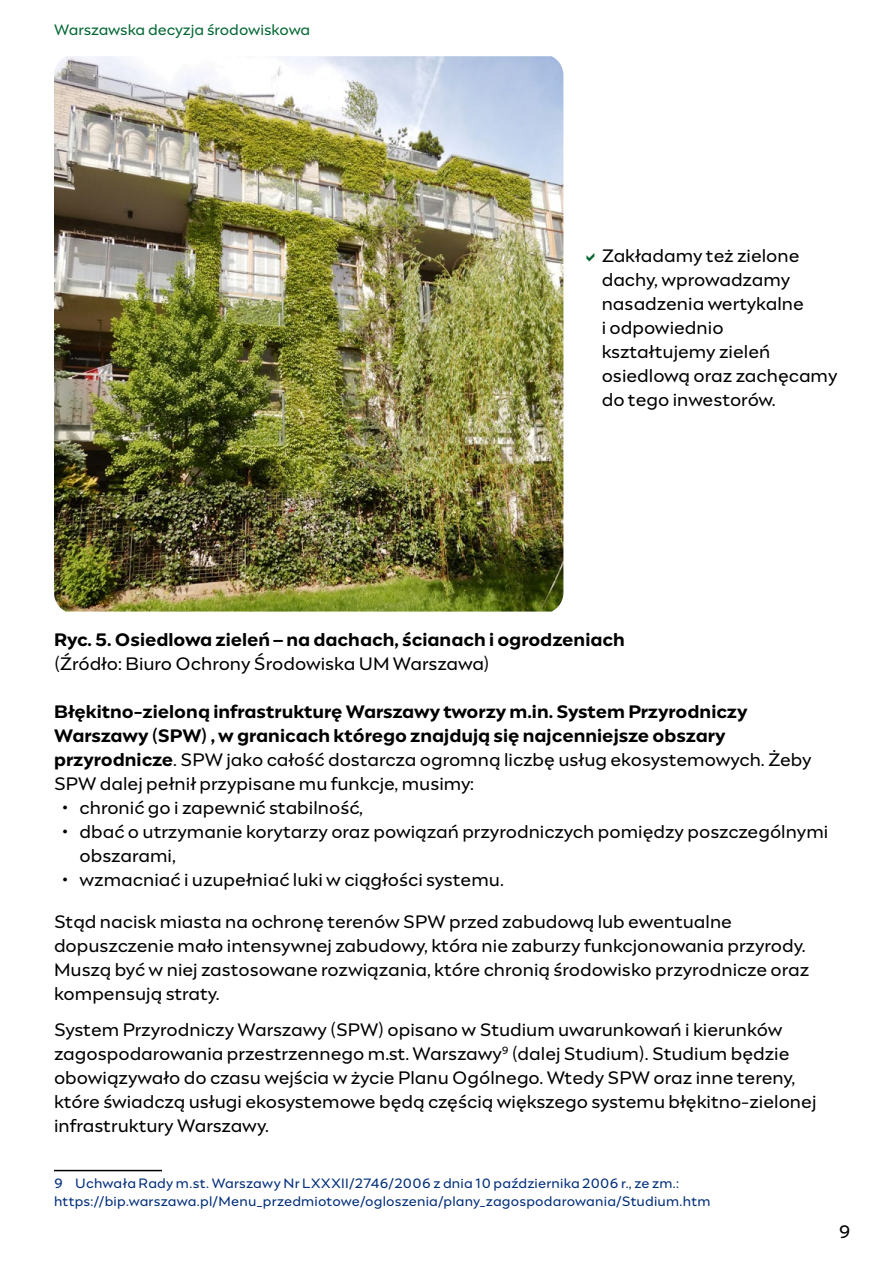
<style>
.page{position:relative;width:893px;height:1263px;background:#fff}
.page>*{position:absolute;margin:0;border:0;box-sizing:border-box;transform-origin:0 0}
.tekst_podstawowy{font:18px/24px "Engram Warsaw";color:#000}
.tekst_podstawowy-2{font:700 18px/24px "Engram Warsaw";color:#000}
.t1{font:15px "Engram Warsaw";letter-spacing:-.005em;color:#046734}
.przypis_dolny{font:13.5px/18px "Engram Warsaw";letter-spacing:.015em;color:#002e7a}
.s1{font-weight:400}
</style>
<div class="page">
<hr style="left:54px;top:1170px;width:108px;height:1px;background:#000">
<img style="left:54px;top:56px;width:509px;height:555px">
<p class="t1" style="left:54px;top:19px;width:258px">Warszawska decyzja środowiskowa</p>
<p class="tekst_podstawowy" style="left:602px;top:244px;width:237px">Zakładamy też zielone dachy, wprowadzamy nasadzenia wertykalne<br>i odpowiednio kształtujemy zieleń osiedlową oraz zachęcamy do tego inwestorów.</p>
<p class="tekst_podstawowy-2" style="left:54px;top:627px;width:572px">Ryc. 5. Osiedlowa zieleń – na dachach, ścianach i ogrodzeniach</p>
<p class="tekst_podstawowy" style="left:54px;top:651px;width:437px">(Źródło: Biuro Ochrony Środowiska UM Warszawa)</p>
<p class="tekst_podstawowy-2" style="left:54px;top:699px;width:759px">Błękitno-zieloną infrastrukturę Warszawy tworzy m.in. System Przyrodniczy Warszawy (SPW) , w granicach którego znajdują się najcenniejsze obszary przyrodnicze<span class="s1">. SPW jako całość dostarcza ogromną liczbę usług ekosystemowych. Żeby SPW dalej pełnił przypisane mu funkcje, musimy:</span></p>
<p class="tekst_podstawowy" style="left:63px;top:795px;width:302px">• chronić go i zapewnić stabilność,</p>
<p class="tekst_podstawowy" style="left:80px;top:819px;width:750px;text-indent:-17px">• dbać o utrzymanie korytarzy oraz powiązań przyrodniczych pomiędzy poszczególnymi obszarami,</p>
<p class="tekst_podstawowy" style="left:63px;top:867px;width:443px">• wzmacniać i uzupełniać luki w ciągłości systemu.</p>
<p class="tekst_podstawowy" style="left:54px;top:909px;width:757px">Stąd nacisk miasta na ochronę terenów SPW przed zabudową lub ewentualne dopuszczenie mało intensywnej zabudowy, która nie zaburzy funkcjonowania przyrody.<br>Muszą być w niej zastosowane rozwiązania, które chronią środowisko przyrodnicze oraz kompensują straty.</p>
<p class="tekst_podstawowy" style="left:54px;top:1017px;width:764px">System Przyrodniczy Warszawy (SPW) opisano w Studium uwarunkowań i kierunków zagospodarowania przestrzennego m.st. Warszawy<sup>9</sup> (dalej Studium). Studium będzie obowiązywało do czasu wejścia w życie Planu Ogólnego. Wtedy SPW oraz inne tereny, które świadczą usługi ekosystemowe będą częścią większego systemu błękitno-zielonej infrastruktury Warszawy.</p>
<p class="przypis_dolny" style="left:54px;top:1174px;width:658px">9 Uchwała Rady m.st. Warszawy Nr LXXXII/2746/2006 z dnia 10 października 2006 r., ze zm.: https://bip.warszawa.pl/Menu_przedmiotowe/ogloszenia/plany_zagospodarowania/Studium.htm</p>
<p class="tekst_podstawowy" style="left:839px;top:1220px;width:13px">9</p>
</div>
